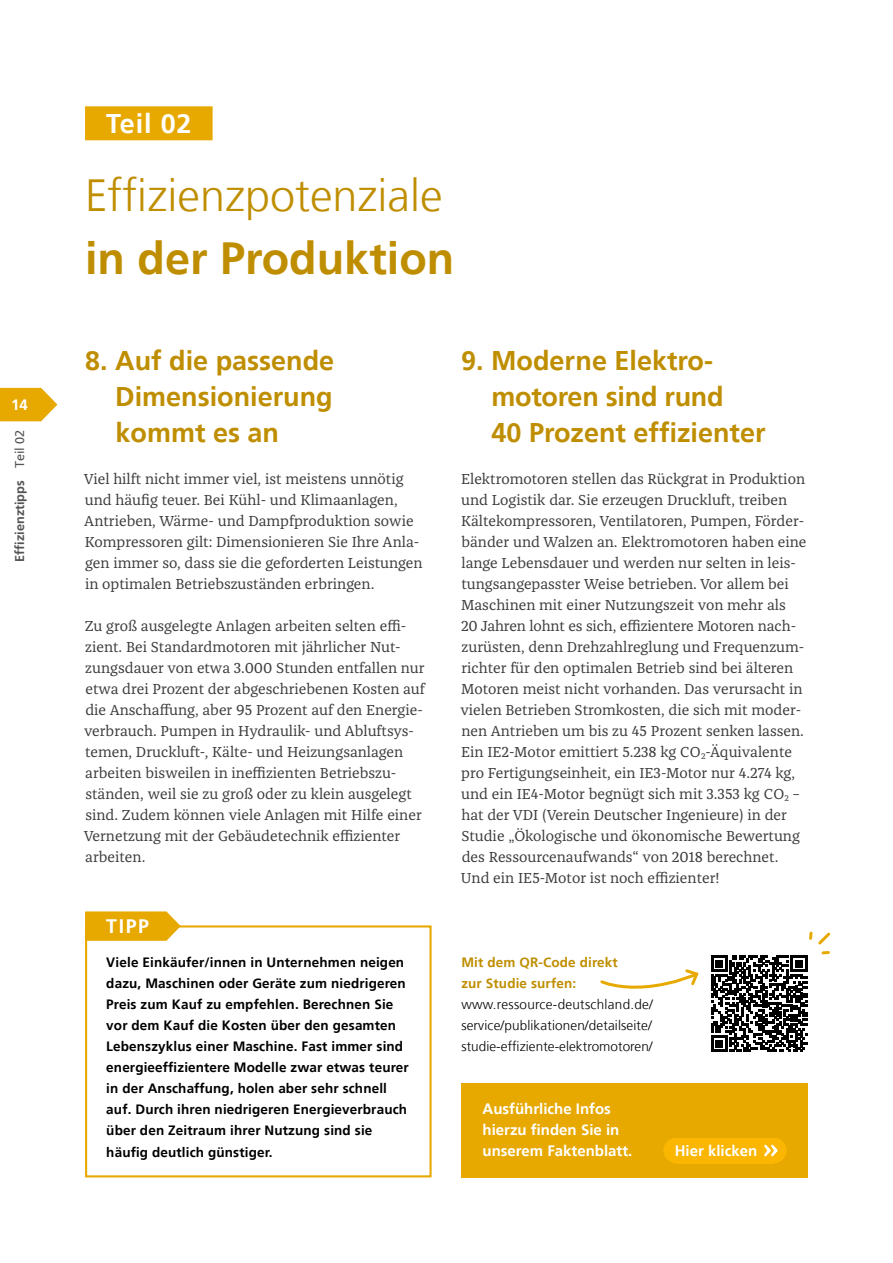
<style>
.page{position:relative;width:893px;height:1263px;background:#fff}
.page>*{position:absolute;margin:0;border:0;box-sizing:border-box;transform-origin:0 0}
.t1{font:300 45px "NDS Frutiger";color:#bf8e00}
.t2{font:700 45px "NDS Frutiger";color:#bf8e00}
.t3{font:700 27px/36px "NDS Frutiger";color:#bf8e00;text-align:justify}
.t4{font:700 27px "NDS Frutiger";letter-spacing:.03em;color:#fff}
.t5{font:700 19.5px "NDS Frutiger";color:#fff}
.t6{font:15px/21px "Franziska Pro";color:#3c3c3b}
.t7{font:700 15px/21px "NDS Frutiger";color:#fff}
.t8{font:700 13.5px/21px "NDS Frutiger";letter-spacing:.01em;color:#000}
.t9{font:300 13.5px/21px "NDS Frutiger";letter-spacing:.005em;color:#000;text-align:justify}
.t10{font:700 13.5px/21px "NDS Frutiger";letter-spacing:.01em;color:#bf8e00}
.t11{font:700 12.75px "NDS Frutiger";color:#555454}
.s1{font-weight:400}
</style>
<div class="page">
<div style="left:85px;top:106px;width:128px;height:34px;background:#e7a900"></div>
<div style="left:85px;top:925px;width:347px;height:252px;border:2px solid #e7a900"></div>
<svg style="left:85px;top:911px;width:96px;height:30px;background:#e9b118"></svg>
<svg style="left:600px;top:969px;width:99px;height:20px"></svg>
<svg style="left:711px;top:931px;width:120px;height:121px"></svg>
<div style="left:461px;top:1083px;width:347px;height:94px;background:#e7a900"></div>
<div style="left:663px;top:1138px;width:26px;height:25px;background:#fab600;border-radius:50%"></div>
<div style="left:676px;top:1137px;width:98px;height:26px;background:#fab600"></div>
<div style="left:761px;top:1138px;width:26px;height:25px;background:#fab600;border-radius:50%"></div>
<svg style="left:764px;top:1144px;width:14px;height:12px"></svg>
<svg style="left:0;top:388px;width:57px;height:33px;background:#eab422"></svg>
<p class="t7" style="left:11px;top:395px;width:18px">14</p>
<p class="t11" style="left:12px;top:562px;width:134px;rotate:-90deg">Effizienztipps <span class="s1">Teil 02</span></p>
<h2 class="t4" style="left:106px;top:108px;width:87px">Teil 02</h2>
<h1 class="t1" style="left:85px;top:170px;width:359px">Effizienzpotenziale</h1>
<h1 class="t2" style="left:85px;top:232px;width:371px">in der Produktion</h1>
<h2 class="t3" style="left:115px;top:343px;width:221px;text-indent:-30px">8. Auf die passende Dimensionierung kommt es an</h2>
<p class="t6" style="left:84px;top:469px;width:340px">Viel hilft nicht immer viel, ist meistens unnötig und häufig teuer. Bei Kühl- und Klimaanlagen, Antrieben, Wärme- und Dampfproduktion sowie Kompressoren gilt: Dimensionieren Sie Ihre Anla&shy;gen immer so, dass sie die geforderten Leistungen in optimalen Betriebszuständen erbringen.</p>
<p class="t6" style="left:84px;top:616px;width:343px">Zu groß ausgelegte Anlagen arbeiten selten effi&shy;zient. Bei Standardmotoren mit jährlicher Nut&shy;zungsdauer von etwa 3.000 Stunden entfallen nur etwa drei Prozent der abgeschriebenen Kosten auf die Anschaffung, aber 95 Prozent auf den Energie&shy;verbrauch. Pumpen in Hydraulik- und Abluftsys&shy;temen, Druckluft-, Kälte- und Heizungsanlagen arbeiten bisweilen in ineffizienten Betriebszu&shy;ständen, weil sie zu groß oder zu klein ausgelegt sind. Zudem können viele Anlagen mit Hilfe einer Vernetzung mit der Gebäudetechnik effizienter arbeiten.</p>
<h3 class="t5" style="left:106px;top:915px;width:44px">TIPP</h3>
<p class="t8" style="left:106px;top:952px;width:304px">Viele Einkäufer/innen in Unternehmen neigen dazu, Maschinen oder Geräte zum niedrigeren Preis zum Kauf zu empfehlen. Berechnen Sie vor dem Kauf die Kosten über den gesamten Lebenszyklus einer Maschine. Fast immer sind energieeffizientere Modelle zwar etwas teurer in der Anschaffung, holen aber sehr schnell auf. Durch ihren niedrigeren Energieverbrauch über den Zeitraum ihrer Nutzung sind sie häufig deutlich günstiger.</p>
<h2 class="t3" style="left:491px;top:343px;width:276px;text-align:left;text-indent:-30px">9. Moderne Elektro&shy;motoren sind rund<br>40 Prozent effizienter</h2>
<p class="t6" style="left:460px;top:469px;width:348px">Elektromotoren stellen das Rückgrat in Produktion und Logistik dar. Sie erzeugen Druckluft, treiben Kältekompressoren, Ventilatoren, Pumpen, Förder&shy;bänder und Walzen an. Elektromotoren haben eine lange Lebensdauer und werden nur selten in leis&shy;tungsangepasster Weise betrieben. Vor allem bei Maschinen mit einer Nutzungszeit von mehr als<br>20 Jahren lohnt es sich, effizientere Motoren nach&shy;zurüsten, denn Drehzahlreglung und Frequenzum&shy;richter für den optimalen Betrieb sind bei älteren Motoren meist nicht vorhanden. Das verursacht in vielen Betrieben Stromkosten, die sich mit moder&shy;nen Antrieben um bis zu 45 Prozent senken lassen.<br>Ein IE2-Motor emittiert 5.238 kg CO<sub>2</sub>-Äquivalente pro Fertigungseinheit, ein IE3-Motor nur 4.274 kg, und ein IE4-Motor begnügt sich mit 3.353 kg CO<sub>2</sub> – hat der VDI (Verein Deutscher Ingenieure) in der Studie „Ökologische und ökonomische Bewertung des Ressourcenaufwands“ von 2018 berechnet.<br>Und ein IE5-Motor ist noch effizienter!</p>
<p class="t10" style="left:461px;top:952px;width:158px">Mit dem QR-Code direkt zur Studie surfen:</p>
<p class="t9" style="left:461px;top:994px;width:193px">www.ressource-deutschland.de/ service/publikationen/detailseite/ studie-effiziente-elektromotoren/</p>
<p class="t7" style="left:483px;top:1099px;width:151px">Ausführliche Infos hierzu finden Sie in unserem Faktenblatt.</p>
<p class="t7" style="left:675px;top:1140px;width:84px">Hier klicken</p>
</div>
